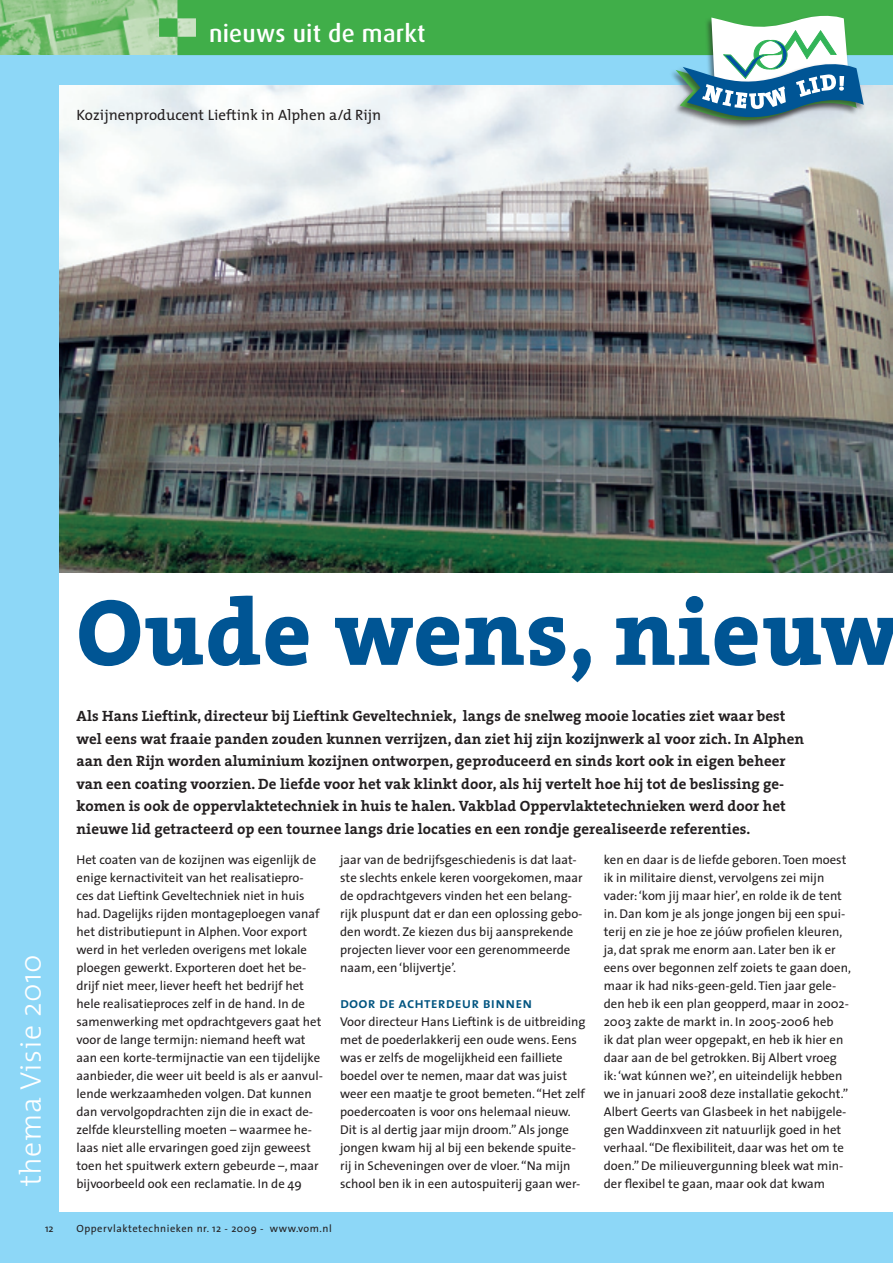
<style>
.page{position:relative;width:893px;height:1263px;background:#fff}
.page>*{position:absolute;margin:0;border:0;box-sizing:border-box;transform-origin:0 0}
.t1{font:800 94.5px "The Serif";letter-spacing:.01em;color:#005594}
.platte_tekst{font:300 30px "The Mix";letter-spacing:.02em;color:#fff}
.t2{font:500 24.3px "Dax";letter-spacing:.01em;color:#fff}
.intro{font:700 15px/22.5px "The Serif";letter-spacing:.005em;color:#231f20}
.chapeau{font:15px "The Mix";letter-spacing:.005em;color:#231f20}
.subkop{font:15px "The Mix Semi Bold Caps";letter-spacing:.01em;color:#005480}
.platte_tekst-2{font:12.75px/18px "The Sans";color:#231f20}
.t3{font:10.5px "The Sans";letter-spacing:.05em;color:#231f20}
</style>
<div class="page">
<div style="left:0;top:44px;width:893px;height:1219px;background:#8dd7f7"></div>
<img style="left:0;top:0;width:159px;height:55px">
<div style="left:60px;top:85px;width:833px;height:1127px;background:#fff"></div>
<img style="left:60px;top:85px;width:833px;height:488px">
<div style="left:668px;top:66px;width:196px;height:68px;background:#dbe4e8"></div>
<svg style="left:159px;top:0;width:734px;height:131px"></svg>
<p class="t2" style="left:209px;top:20px;width:218px">nieuws uit de markt</p>
<p class="chapeau" style="left:77px;top:103px;width:306px">Kozijnenproducent Lieftink in Alphen a/d Rijn</p>
<p class="platte_tekst" style="left:6px;top:1186px;width:234px;rotate:-90deg">thema Visie 2010</p>
<p class="t1" style="left:77px;top:553px;width:825px">Oude wens, nieuw</p>
<p class="intro" style="left:77px;top:704px;width:729px">Als Hans Lieftink, directeur bij Lieftink Geveltechniek, langs de snelweg mooie locaties ziet waar best wel eens wat fraaie panden zouden kunnen verrijzen, dan ziet hij zijn kozijnwerk al voor zich. In Alphen aan den Rijn worden aluminium kozijnen ontworpen, geproduceerd en sinds kort ook in eigen beheer van een coating voorzien. De liefde voor het vak klinkt door, als hij vertelt hoe hij tot de beslissing ge&shy;komen is ook de oppervlaktetechniek in huis te halen. Vakblad Oppervlaktetechnieken werd door het nieuwe lid getracteerd op een tournee langs drie locaties en een rondje gerealiseerde referenties.</p>
<p class="platte_tekst-2" style="left:77px;top:850px;width:248px">Het coaten van de kozijnen was eigenlijk de enige kernactiviteit van het realisatiepro&shy;ces dat Lieftink Geveltechniek niet in huis had. Dagelijks rijden montageploegen vanaf het distributiepunt in Alphen. Voor export werd in het verleden overigens met lokale ploegen gewerkt. Exporteren doet het be&shy;drijf niet meer, liever heeft het bedrijf het hele realisatieproces zelf in de hand. In de samenwerking met opdrachtgevers gaat het voor de lange termijn: niemand heeft wat aan een korte-termijnactie van een tijdelijke aanbieder, die weer uit beeld is als er aanvul&shy;lende werkzaamheden volgen. Dat kunnen dan vervolgopdrachten zijn die in exact de&shy;zelfde kleurstelling moeten – waarmee he&shy;laas niet alle ervaringen goed zijn geweest toen het spuitwerk extern gebeurde –, maar bijvoorbeeld ook een reclamatie. In de 49</p>
<p class="platte_tekst-2" style="left:340px;top:850px;width:244px">jaar van de bedrijfsgeschiedenis is dat laat&shy;ste slechts enkele keren voorgekomen, maar de opdrachtgevers vinden het een belang&shy;rijk pluspunt dat er dan een oplossing gebo&shy;den wordt. Ze kiezen dus bij aansprekende projecten liever voor een gerenommeerde naam, een ‘blijvertje’.</p>
<p class="platte_tekst-2" style="left:604px;top:850px;width:249px">ken en daar is de liefde geboren. Toen moest ik in militaire dienst, vervolgens zei mijn vader: ‘kom jij maar hier’, en rolde ik de tent in. Dan kom je als jonge jongen bij een spui&shy;terij en zie je hoe ze jóúw profielen kleuren, ja, dat sprak me enorm aan. Later ben ik er eens over begonnen zelf zoiets te gaan doen, maar ik had niks-geen-geld. Tien jaar gele&shy;den heb ik een plan geopperd, maar in 2002- 2003 zakte de markt in. In 2005-2006 heb<br>ik dat plan weer opgepakt, en heb ik hier en daar aan de bel getrokken. Bij Albert vroeg ik: ‘wat kúnnen we?’, en uiteindelijk hebben we in januari 2008 deze installatie gekocht.” Albert Geerts van Glasbeek in het nabijgele&shy;gen Waddinxveen zit natuurlijk goed in het verhaal. “De flexibiliteit, daar was het om te doen.” De milieuvergunning bleek wat min-</p>
<p class="subkop" style="left:340px;top:990px;width:194px">door de achterdeur binnen</p>
<p class="platte_tekst-2" style="left:340px;top:1012px;width:247px">Voor directeur Hans Lieftink is de uitbreiding met de poederlakkerij een oude wens. Eens was er zelfs de mogelijkheid een failliete boedel over te nemen, maar dat was juist weer een maatje te groot bemeten. “Het zelf poedercoaten is voor ons helemaal nieuw.<br>Dit is al dertig jaar mijn droom.” Als jonge jongen kwam hij al bij een bekende spuite&shy;rij in Scheveningen over de vloer. “Na mijn school ben ik in een autospuiterij gaan wer-</p>
<p class="platte_tekst-2" style="left:604px;top:1174px;width:223px">der flexibel te gaan, maar ook dat kwam</p>
<p class="t3" style="left:45px;top:1220px;width:10px">12</p>
<p class="t3" style="left:77px;top:1220px;width:257px">Oppervlaktetechnieken nr. 12 - 2009 - www.vom.nl</p>
</div>
